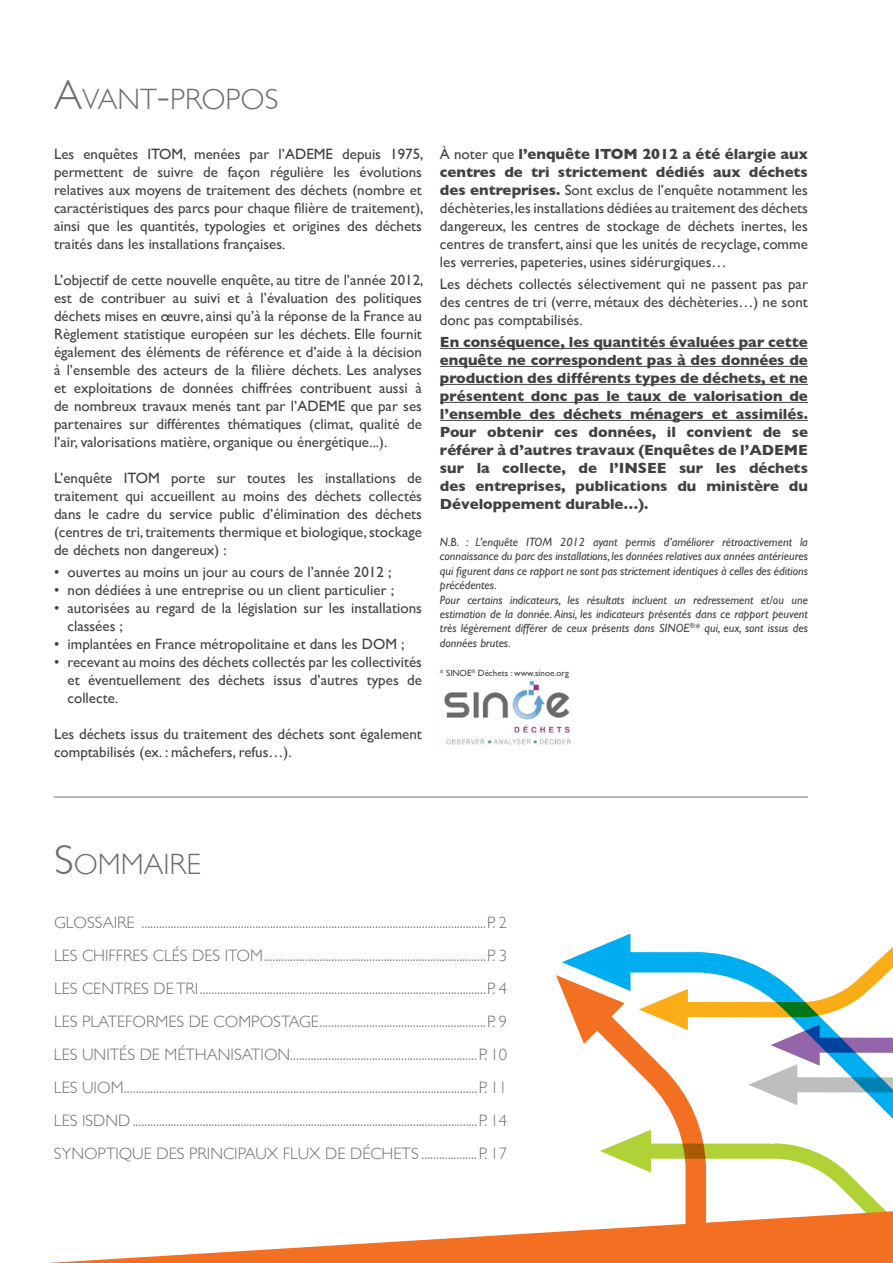
<style>
.page{position:relative;width:893px;height:1263px;background:#fff}
.page>*{position:absolute;margin:0;border:0;box-sizing:border-box;transform-origin:0 0}
.t1{font:300 29.4px "Gill Sans";color:#6d6e71}
.t2{font:300 16.5px/33px "Gill Sans";color:#6d6e71;text-align:justify}
.t3{font:15px/18px "Gill Sans";color:#414042;text-align:justify}
.t4{font:700 15px/18px "Gill Sans";color:#414042;text-align:justify}
.t5{font:italic 12px/14.4px "Gill Sans";color:#414042}
.t6{font:9px "Gill Sans";color:#414042}
.s1{font-size:42px}
.s2{font-weight:700}
</style>
<div class="page">
<svg style="left:556px;top:933px;width:337px;height:183px"></svg>
<svg style="left:673px;top:1116px;width:220px;height:9px"></svg>
<hr style="left:54px;top:797px;width:754px;height:1px;background:#6d6e71">
<hr style="left:440px;top:348px;width:368px;height:1px;background:#414042">
<hr style="left:440px;top:366px;width:368px;height:1px;background:#414042">
<hr style="left:440px;top:384px;width:368px;height:1px;background:#414042">
<hr style="left:440px;top:402px;width:368px;height:1px;background:#414042">
<hr style="left:440px;top:420px;width:368px;height:1px;background:#414042">
<svg style="left:48px;top:1125px;width:845px;height:138px"></svg>
<img style="left:444px;top:681px;width:127px;height:64px">
<h1 class="t1" style="left:54px;top:76px;width:224px"><span class="s1">A</span>VANT<span class="s1">-</span>PROPOS</h1>
<p class="t3" style="left:54px;top:144px;width:371px">Les enquêtes ITOM, menées par l’ADEME depuis 1975, permettent de suivre de façon régulière les évolutions relatives aux moyens de traitement des déchets (nombre et caractéristiques des parcs pour chaque filière de traitement), ainsi que les quantités, typologies et origines des déchets traités dans les installations françaises.</p>
<p class="t3" style="left:54px;top:270px;width:371px">L’objectif de cette nouvelle enquête, au titre de l’année 2012, est de contribuer au suivi et à l’évaluation des politiques déchets mises en œuvre, ainsi qu’à la réponse de la France au Règlement statistique européen sur les déchets. Elle fournit également des éléments de référence et d’aide à la décision à l’ensemble des acteurs de la filière déchets. Les analyses et exploitations de données chiffrées contribuent aussi à de nombreux travaux menés tant par l’ADEME que par ses partenaires sur différentes thématiques (climat, qualité de l’air, valorisations matière, organique ou énergétique...).</p>
<p class="t3" style="left:54px;top:468px;width:369px">L’enquête ITOM porte sur toutes les installations de traitement qui accueillent au moins des déchets collectés dans le cadre du service public d’élimination des déchets (centres de tri, traitements thermique et biologique, stockage de déchets non dangereux) :</p>
<p class="t3" style="left:54px;top:563px;width:339px">• ouvertes au moins un jour au cours de l’année 2012 ;</p>
<p class="t3" style="left:54px;top:581px;width:342px">• non dédiées à une entreprise ou un client particulier ;</p>
<p class="t3" style="left:68px;top:599px;width:356px;text-indent:-14px">• autorisées au regard de la législation sur les installations classées ;</p>
<p class="t3" style="left:54px;top:635px;width:352px">• implantées en France métropolitaine et dans les DOM ;</p>
<p class="t3" style="left:68px;top:653px;width:356px;text-indent:-14px">• recevant au moins des déchets collectés par les collectivités et éventuellement des déchets issus d’autres types de collecte.</p>
<p class="t3" style="left:54px;top:725px;width:369px">Les déchets issus du traitement des déchets sont également comptabilisés (ex. : mâchefers, refus…).</p>
<p class="t3" style="left:440px;top:144px;width:369px">À noter que <span class="s2">l’enquête ITOM 2012 a été élargie aux centres de tri strictement dédiés aux déchets des entreprises.</span> Sont exclus de l’enquête notamment les déchèteries, les installations dédiées au traitement des déchets dangereux, les centres de stockage de déchets inertes, les centres de transfert, ainsi que les unités de recyclage, comme les verreries, papeteries, usines sidérurgiques…</p>
<p class="t3" style="left:440px;top:275px;width:369px">Les déchets collectés sélectivement qui ne passent pas par des centres de tri (verre, métaux des déchèteries…) ne sont donc pas comptabilisés.</p>
<p class="t4" style="left:440px;top:333px;width:369px">En conséquence, les quantités évaluées par cette enquête ne correspondent pas à des données de production des différents types de déchets, et ne présentent donc pas le taux de valorisation de l’ensemble des déchets ménagers et assimilés.<br>Pour obtenir ces données, il convient de se référer à d’autres travaux (Enquêtes de l’ADEME sur la collecte, de l’INSEE sur les déchets des entreprises, publications du ministère du Développement durable…).</p>
<p class="t5" style="left:440px;top:535px;width:369px">N.B. : L’enquête ITOM 2012 ayant permis d’améliorer rétroactivement la connaissance du parc des installations, les données relatives aux années antérieures qui figurent dans ce rapport ne sont pas strictement identiques à celles des éditions précédentes.<br>Pour certains indicateurs, les résultats incluent un redressement et/ou une estimation de la donnée. Ainsi, les indicateurs présentés dans ce rapport peuvent très légèrement différer de ceux présents dans SINOE<sup>®</sup>* qui, eux, sont issus des données brutes.</p>
<p class="t6" style="left:440px;top:667px;width:20px">* SINOE</p>
<p class="t6" style="left:471px;top:667px;width:99px"><sup>®</sup> Déchets : www.sinoe.org</p>
<h1 class="t1" style="left:54px;top:841px;width:148px"><span class="s1">S</span>OMMAIRE</h1>
<p class="t2" style="left:54px;top:905px;width:455px">GLOSSAIRE ......................................................................................................................P. 2<br>LES CHIFFRES CLÉS DES ITOM............................................................................P. 3<br>LES CENTRES DE TRI..................................................................................................P. 4<br>LES PLATEFORM ES DE COM POSTAGE.........................................................P. 9<br>LES UNITÉS DE MÉTHANISATION................................................................P. 10<br>LES UIOM.........................................................................................................................P. 11<br>LES ISDND</p>
<p class="t2" style="left:54px;top:1103px;width:455px;text-align:right">......................................................................................................................P. 14<br>SYNOPTIQUE DES PRINCIPAUX FLUX DE DÉCHETS ...................P. 17</p>
</div>
